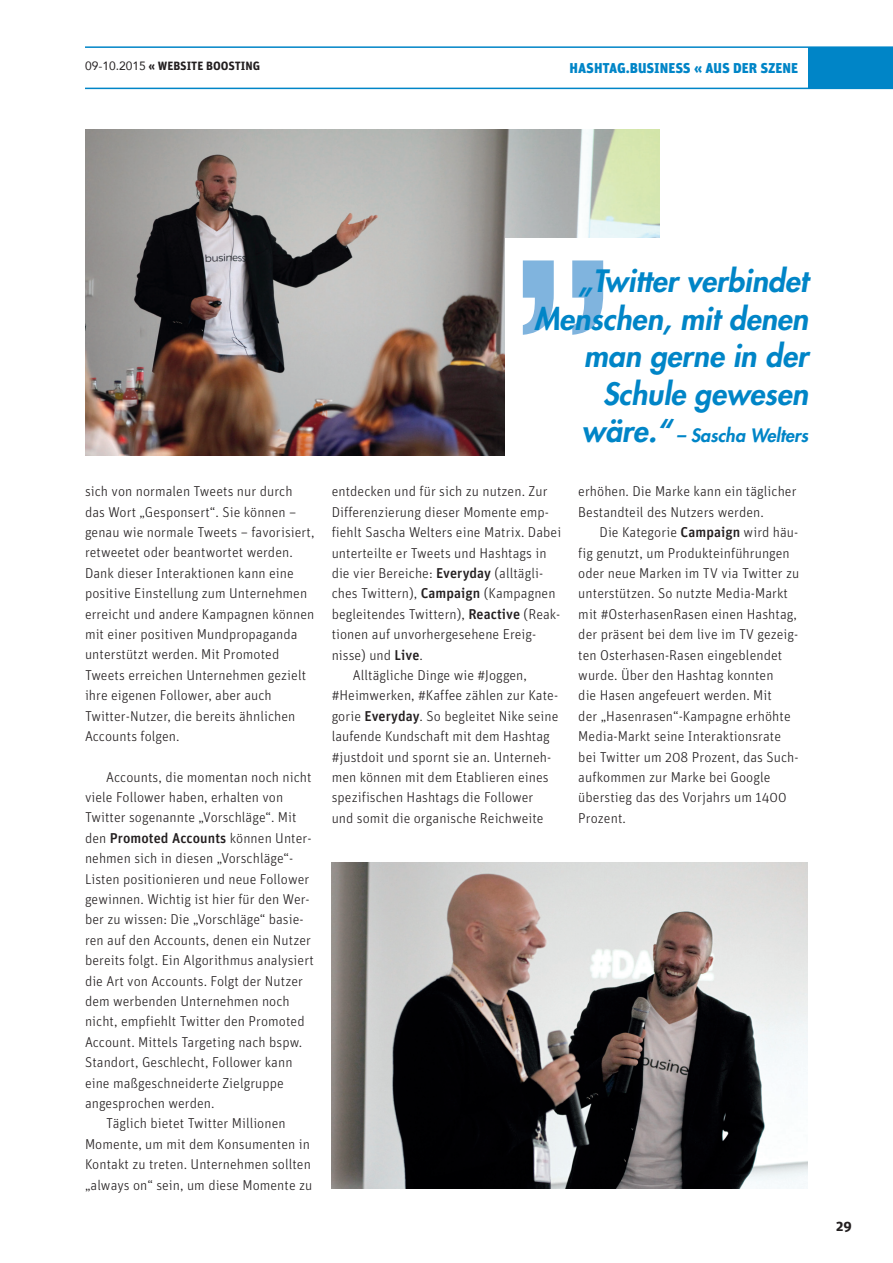
<style>
.page{position:relative;width:893px;height:1263px;background:#fff}
.page>*{position:absolute;margin:0;border:0;box-sizing:border-box;transform-origin:0 0}
.t1{font:italic 800 30px/37.5px "Futura Std";color:#0085c7;text-align:right}
.t2{font:italic 800 18px "Futura Std";color:#0085c7}
.t3{font:300 14.25px/20.4px "Unit";letter-spacing:.005em;color:#231f20}
.t4{font:500 14.25px "Unit";letter-spacing:.005em;color:#231f20}
.t5{font:900 14.25px "Unit";color:#0085c7}
.t6{font:700 14.25px "Unit";color:#231f20}
.t7{font:700 12px "Unit";color:#231f20}
.s1{font-family:"Avenir";font-weight:400}
.s2{font-weight:300}
.s3{font-size:30px}
.s4{font-weight:500}
</style>
<div class="page">
<div style="left:808px;top:47px;width:85px;height:41px;background:#0085c7"></div>
<hr style="left:85px;top:46px;width:808px;height:2px;background:#0085c7">
<hr style="left:85px;top:88px;width:808px;height:1px;background:#0085c7">
<img style="left:85px;top:129px;width:574px;height:326px">
<div style="left:506px;top:238px;width:343px;height:225px;background:#fff"></div>
<img style="left:332px;top:862px;width:476px;height:326px">
<svg style="left:523px;top:260px;width:80px;height:75px"></svg>
<p class="t7" style="left:85px;top:59px;width:177px"><span class="s1">09-10.2015</span> « WEBSITE BOOSTING</p>
<p class="t5" style="left:569px;top:59px;width:230px">HASHTAG.BUSINESS « AUS DER SZENE</p>
<p class="t3" style="left:85px;top:481px;width:231px">sich von normalen Tweets nur durch das Wort „Gesponsert“. Sie können – genau wie normale Tweets – favorisiert, retweetet oder beantwortet werden.<br>Dank dieser Interaktionen kann eine positive Einstellung zum Unternehmen erreicht und andere Kampagnen können mit einer positiven Mundpropaganda unterstützt werden. Mit Promoted Tweets erreichen Unternehmen gezielt ihre eigenen Follower, aber auch Twitter-Nutzer, die bereits ähnlichen Accounts folgen.</p>
<p class="t3" style="left:106px;top:766px;width:207px">Accounts, die momentan noch nicht</p>
<p class="t3" style="left:85px;top:787px;width:200px">viele Follower haben, erhalten von</p>
<p class="t3" style="left:85px;top:807px;width:213px">Twitter sogenannte „Vorschläge“. Mit</p>
<p class="t4" style="left:85px;top:829px;width:228px"><span class="s2">den</span> Promoted Accounts <span class="s2">können Unter-</span></p>
<p class="t3" style="left:85px;top:848px;width:210px">nehmen sich in diesen „Vorschläge“-</p>
<p class="t3" style="left:85px;top:868px;width:226px">Listen positionieren und neue Follower</p>
<p class="t3" style="left:85px;top:889px;width:226px">gewinnen. Wichtig ist hier für den Wer-</p>
<p class="t3" style="left:85px;top:909px;width:220px">ber zu wissen: Die „Vorschläge“ basie-</p>
<p class="t3" style="left:85px;top:929px;width:227px">ren auf den Accounts, denen ein Nutzer</p>
<p class="t3" style="left:85px;top:950px;width:230px">bereits folgt. Ein Algorithmus analysiert</p>
<p class="t3" style="left:85px;top:970px;width:219px">die Art von Accounts. Folgt der Nutzer</p>
<p class="t3" style="left:85px;top:991px;width:206px">dem werbenden Unternehmen noch</p>
<p class="t3" style="left:85px;top:1011px;width:221px">nicht, empfiehlt Twitter den Promoted</p>
<p class="t3" style="left:85px;top:1031px;width:219px">Account. Mittels Targeting nach bspw.</p>
<p class="t3" style="left:85px;top:1052px;width:209px">Standort, Geschlecht, Follower kann</p>
<p class="t3" style="left:85px;top:1072px;width:200px">eine maßgeschneiderte Zielgruppe</p>
<p class="t3" style="left:85px;top:1093px;width:131px">angesprochen werden.</p>
<p class="t3" style="left:106px;top:1113px;width:181px">Täglich bietet Twitter Millionen</p>
<p class="t3" style="left:85px;top:1133px;width:226px">Momente, um mit dem Konsumenten in</p>
<p class="t3" style="left:85px;top:1154px;width:227px">Kontakt zu treten. Unternehmen sollten</p>
<p class="t3" style="left:85px;top:1174px;width:229px">„always on“ sein, um diese Momente zu</p>
<h1 class="t1" style="left:534px;top:263px;width:275px">„Twitter verbindet<br>Menschen, mit denen man gerne in der<br>Schule gewesen</h1>
<p class="t2" style="left:581px;top:424px;width:228px"><span class="s3">wäre.“</span> – Sascha Welters</p>
<p class="t3" style="left:332px;top:481px;width:217px">entdecken und für sich zu nutzen. Zur</p>
<p class="t3" style="left:332px;top:501px;width:219px">Differenzierung dieser Momente emp-</p>
<p class="t3" style="left:332px;top:522px;width:231px">fiehlt Sascha Welters eine Matrix. Dabei</p>
<p class="t3" style="left:332px;top:542px;width:216px">unterteilte er Tweets und Hashtags in</p>
<p class="t3" style="left:332px;top:563px;width:213px">die vier Bereiche: <span class="s4">Everyday</span> (alltägli-</p>
<p class="t3" style="left:332px;top:583px;width:225px">ches Twittern), <span class="s4">Campaign</span> (Kampagnen</p>
<p class="t3" style="left:332px;top:603px;width:230px">begleitendes Twittern), <span class="s4">Reactive</span> (Reak-</p>
<p class="t3" style="left:332px;top:624px;width:206px">tionen auf unvorhergesehene Ereig-</p>
<p class="t3" style="left:332px;top:644px;width:93px">nisse) und <span class="s4">Live</span>.</p>
<p class="t3" style="left:353px;top:665px;width:176px">Alltägliche Dinge wie #Joggen,</p>
<p class="t3" style="left:332px;top:685px;width:228px">#Heimwerken, #Kaffee zählen zur Kate-</p>
<p class="t3" style="left:332px;top:705px;width:228px">gorie <span class="s4">Everyday</span>. So begleitet Nike seine</p>
<p class="t3" style="left:332px;top:726px;width:220px">laufende Kundschaft mit dem Hashtag</p>
<p class="t3" style="left:332px;top:746px;width:221px">#justdoit und spornt sie an. Unterneh-</p>
<p class="t3" style="left:332px;top:767px;width:219px">men können mit dem Etablieren eines</p>
<p class="t3" style="left:332px;top:787px;width:203px">spezifischen Hashtags die Follower</p>
<p class="t3" style="left:332px;top:807px;width:213px">und somit die organische Reichweite</p>
<p class="t3" style="left:578px;top:481px;width:220px">erhöhen. Die Marke kann ein täglicher<br>Bestandteil des Nutzers werden.</p>
<p class="t3" style="left:578px;top:522px;width:223px;text-indent:21px">Die Kategorie <span class="s4">Campaign</span> wird häu&shy;fig genutzt, um Produkteinführungen oder neue Marken im TV via Twitter zu unterstützen. So nutzte Media-Markt mit #OsterhasenRasen einen Hashtag, der präsent bei dem live im TV gezeig&shy;ten Osterhasen-Rasen eingeblendet wurde. Über den Hashtag konnten<br>die Hasen angefeuert werden. Mit<br>der „Hasenrasen“-Kampagne erhöhte Media-Markt seine Interaktionsrate bei Twitter um 208 Prozent, das Such&shy;aufkommen zur Marke bei Google überstieg das des Vorjahrs um 1400<br>Prozent.</p>
<p class="t6" style="left:836px;top:1216px;width:17px">29</p>
</div>
